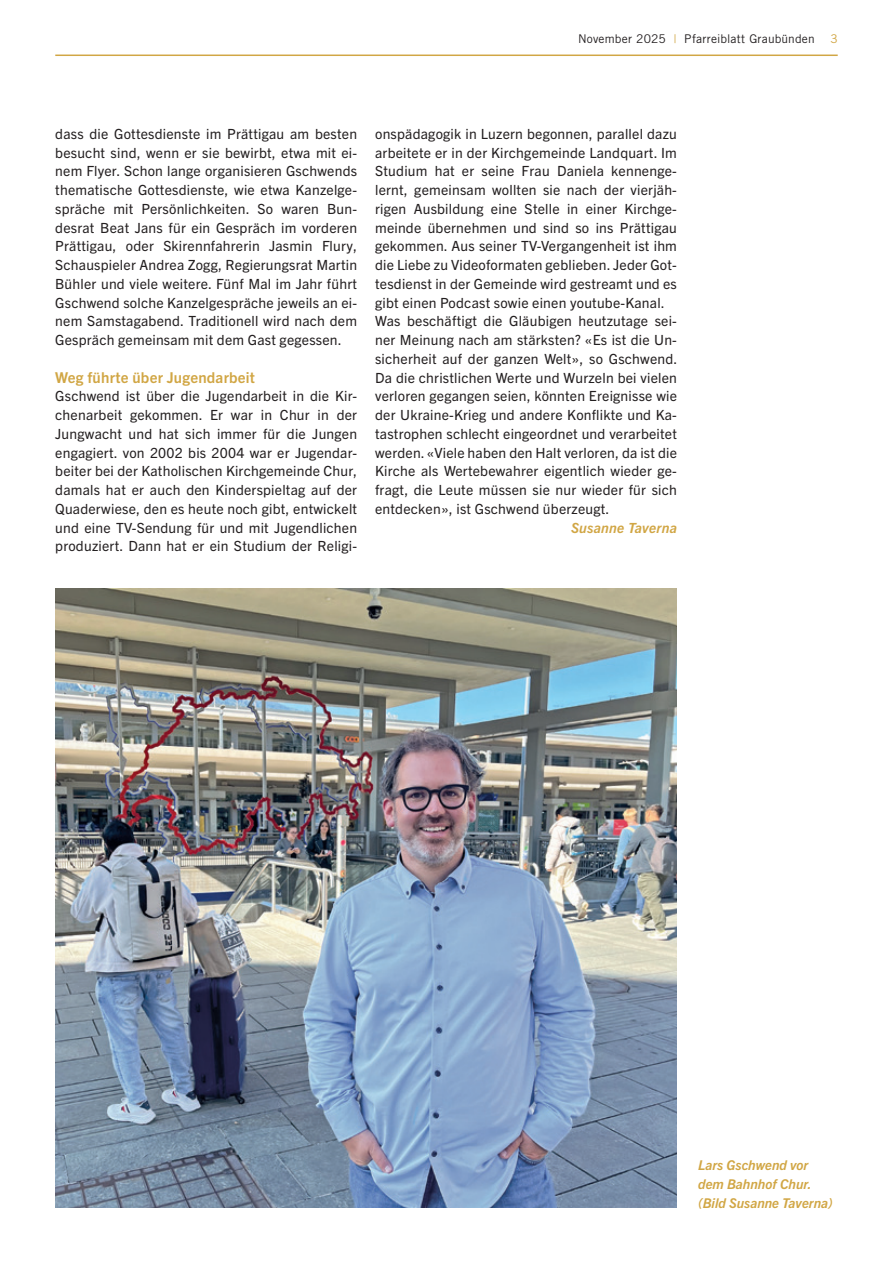
<style>
.page{position:relative;width:893px;height:1263px;background:#fff}
.page>*{position:absolute;margin:0;border:0;box-sizing:border-box;transform-origin:0 0}
.t1{font:700 15px "Trade Gothic Next LT Pro";letter-spacing:.015em;color:#d1a644}
.t2{font:14.1px/18.8px "Trade Gothic Next LT Pro";letter-spacing:.015em;color:#231f20;text-align:justify}
.t3{font:italic 700 14.1px "Trade Gothic Next LT Pro";letter-spacing:.015em;color:#d1a644}
.t4{font:italic 700 13.5px/18.8px "Trade Gothic Next LT Pro";color:#d1a644}
.t5{font:12px "Trade Gothic LT Std";letter-spacing:.015em;color:#231f20}
.t6{font:12px "Trade Gothic LT Std";color:#d1a644}
.s1{color:#d1a644}
</style>
<div class="page">
<hr style="left:55px;top:55px;width:783px;height:1px;background:#d1a644">
<img style="left:55px;top:589px;width:622px;height:619px">
<p class="t5" style="left:578px;top:31px;width:238px">November 2025 <span class="s1">|</span> Pfarreiblatt Graubünden</p>
<p class="t6" style="left:830px;top:31px;width:9px">3</p>
<p class="t2" style="left:55px;top:123px;width:303px">dass die Gottesdienste im Prättigau am besten besucht sind, wenn er sie bewirbt, etwa mit ei&shy;nem Flyer. Schon lange organisieren Gschwends thematische Gottesdienste, wie etwa Kanzelge&shy;spräche mit Persönlichkeiten. So waren Bun&shy;desrat Beat Jans für ein Gespräch im vorderen Prättigau, oder Skirennfahrerin Jasmin Flury, Schauspieler Andrea Zogg, Regierungsrat Martin Bühler und viele weitere. Fünf Mal im Jahr führt Gschwend solche Kanzelgespräche jeweils an ei&shy;nem Samstagabend. Traditionell wird nach dem Gespräch gemeinsam mit dem Gast gegessen.</p>
<p class="t1" style="left:55px;top:367px;width:201px">Weg führte über Jugendarbeit</p>
<p class="t2" style="left:55px;top:386px;width:303px">Gschwend ist über die Jugendarbeit in die Kir&shy;chenarbeit gekommen. Er war in Chur in der Jungwacht und hat sich immer für die Jungen engagiert. von 2002 bis 2004 war er Jugendar&shy;beiter bei der Katholischen Kirchgemeinde Chur, damals hat er auch den Kinderspieltag auf der Quaderwiese, den es heute noch gibt, entwickelt und eine TV-Sendung für und mit Jugendlichen produziert. Dann hat er ein Studium der Religi-</p>
<p class="t2" style="left:375px;top:123px;width:304px;text-align:left">onspädagogik in Luzern begonnen, parallel dazu arbeitete er in der Kirchgemeinde Landquart. Im Studium hat er seine Frau Daniela kennenge&shy;lernt, gemeinsam wollten sie nach der vierjäh&shy;rigen Ausbildung eine Stelle in einer Kirchge&shy;meinde übernehmen und sind so ins Prättigau gekommen. Aus seiner TV-Vergangenheit ist ihm die Liebe zu Videoformaten geblieben. Jeder Got&shy;tesdienst in der Gemeinde wird gestreamt und es gibt einen Podcast sowie einen youtube-Kanal.<br>Was beschäftigt die Gläubigen heutzutage sei&shy;ner Meinung nach am stärksten? «Es ist die Un&shy;sicherheit auf der ganzen Welt», so Gschwend.<br>Da die christlichen Werte und Wurzeln bei vielen verloren gegangen seien, könnten Ereignisse wie der Ukraine-Krieg und andere Konflikte und Ka&shy;tastrophen schlecht eingeordnet und verarbeitet werden. «Viele haben den Halt verloren, da ist die Kirche als Wertebewahrer eigentlich wieder ge&shy;fragt, die Leute müssen sie nur wieder für sich entdecken», ist Gschwend überzeugt.</p>
<p class="t3" style="left:571px;top:518px;width:107px">Susanne Taverna</p>
<p class="t4" style="left:698px;top:1155px;width:136px">Lars Gschwend vor dem Bahnhof Chur. (Bild Susanne Taverna)</p>
</div>
